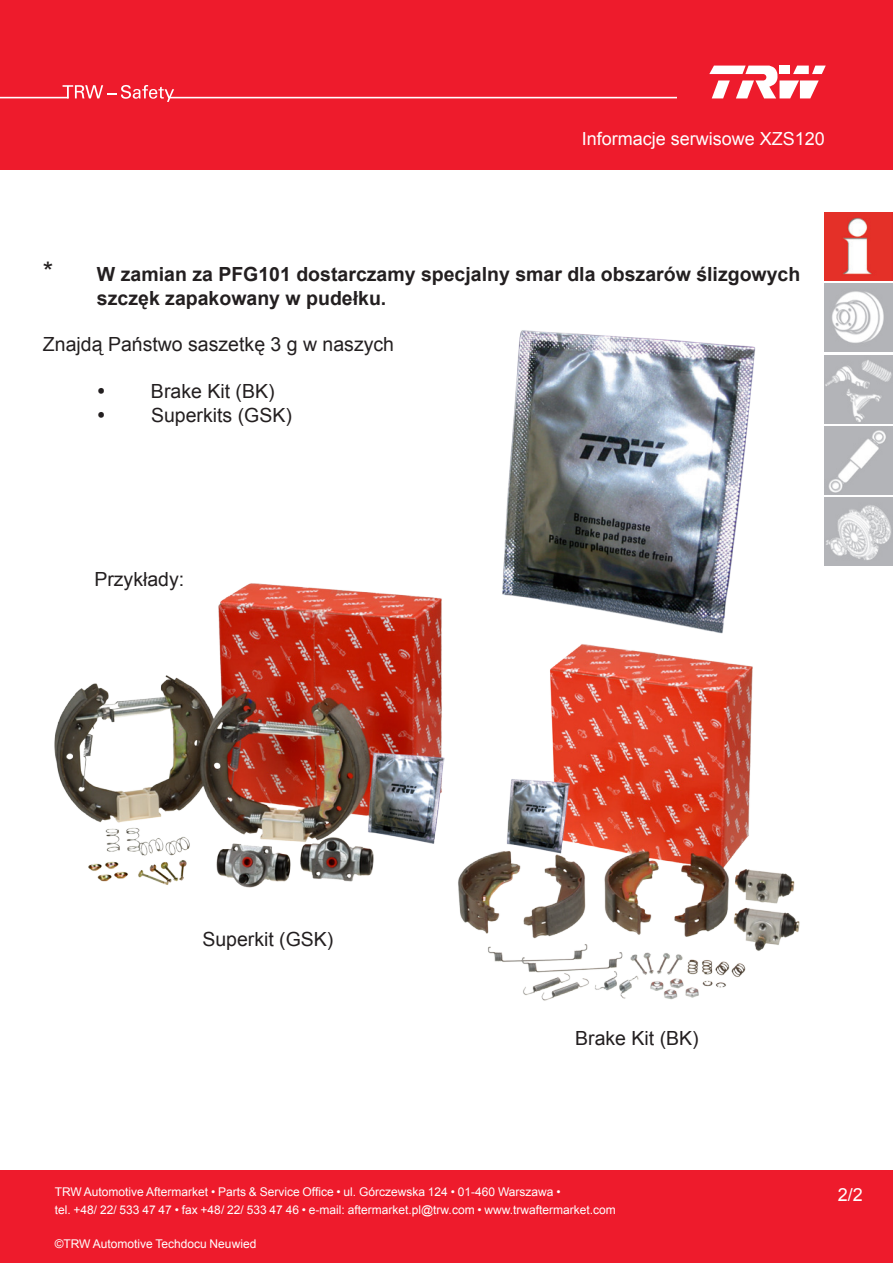
<style>
.page{position:relative;width:893px;height:1263px;background:#ee1b2c}
.page>*{position:absolute;margin:0;border:0;box-sizing:border-box;transform-origin:0 0}
.Haupt_Block_ohne_Tre{font:19.5px "Arial";color:#231f20}
.Haupt_Block_ohne_Tre-2{font:700 19.5px/23.4px "Arial";color:#231f20}
.t1{font:18px "Arial";color:#fff}
.Body_copy{font:12px "Arial";color:#fff}
.s1{font-weight:400;font-size:27px}
</style>
<div class="page">
<svg style="left:63px;top:85px;width:111px;height:17px"></svg>
<hr style="left:0;top:97px;width:69px;height:1px;background:#fff">
<hr style="left:169px;top:97px;width:507px;height:1px;background:#fff">
<svg style="left:709px;top:66px;width:117px;height:32px"></svg>
<div style="left:0;top:171px;width:893px;height:999px;background:#fff"></div>
<img style="left:825px;top:213px;width:68px;height:68px">
<img style="left:825px;top:284px;width:68px;height:68px">
<img style="left:825px;top:355px;width:68px;height:68px">
<img style="left:825px;top:426px;width:68px;height:68px">
<img style="left:825px;top:497px;width:68px;height:68px">
<img style="left:502px;top:330px;width:254px;height:304px">
<img style="left:458px;top:644px;width:342px;height:357px">
<img style="left:54px;top:583px;width:388px;height:304px">
<img style="left:367px;top:749px;width:78px;height:97px">
<img style="left:507px;top:777px;width:63px;height:79px">
<p class="t1" style="left:582px;top:127px;width:245px">Informacje serwisowe XZS120</p>
<p class="Haupt_Block_ohne_Tre-2" style="left:97px;top:263px;width:705px;text-indent:-54px"><span class="s1">*</span> W zamian za PFG101 dostarczamy specjalny smar dla obszarów ślizgowych szczęk zapakowany w pudełku.</p>
<p class="Haupt_Block_ohne_Tre" style="left:43px;top:332px;width:353px">Znajdą Państwo saszetkę 3 g w naszych</p>
<p class="Haupt_Block_ohne_Tre" style="left:97px;top:379px;width:179px">• Brake Kit (BK)</p>
<p class="Haupt_Block_ohne_Tre" style="left:97px;top:402px;width:196px">• Superkits (GSK)</p>
<p class="Haupt_Block_ohne_Tre" style="left:94px;top:566px;width:91px">Przykłady:</p>
<p class="Haupt_Block_ohne_Tre" style="left:202px;top:926px;width:133px">Superkit (GSK)</p>
<p class="Haupt_Block_ohne_Tre" style="left:575px;top:1025px;width:125px">Brake Kit (BK)</p>
<p class="Body_copy" style="left:55px;top:1184px;width:507px">TRW Automotive Aftermarket • Parts &amp; Service Office • ul. Górczewska 124 • 01-460 Warszawa •</p>
<p class="t1" style="left:838px;top:1183px;width:27px">2/2</p>
<p class="Body_copy" style="left:55px;top:1201px;width:563px">tel. +48/ 22/ 533 47 47 • fax +48/ 22/ 533 47 46 • e-mail: aftermarket.pl@trw.com • www.trwaftermarket.com</p>
<p class="Body_copy" style="left:55px;top:1236px;width:203px">©TRW Automotive Techdocu Neuwied</p>
</div>
